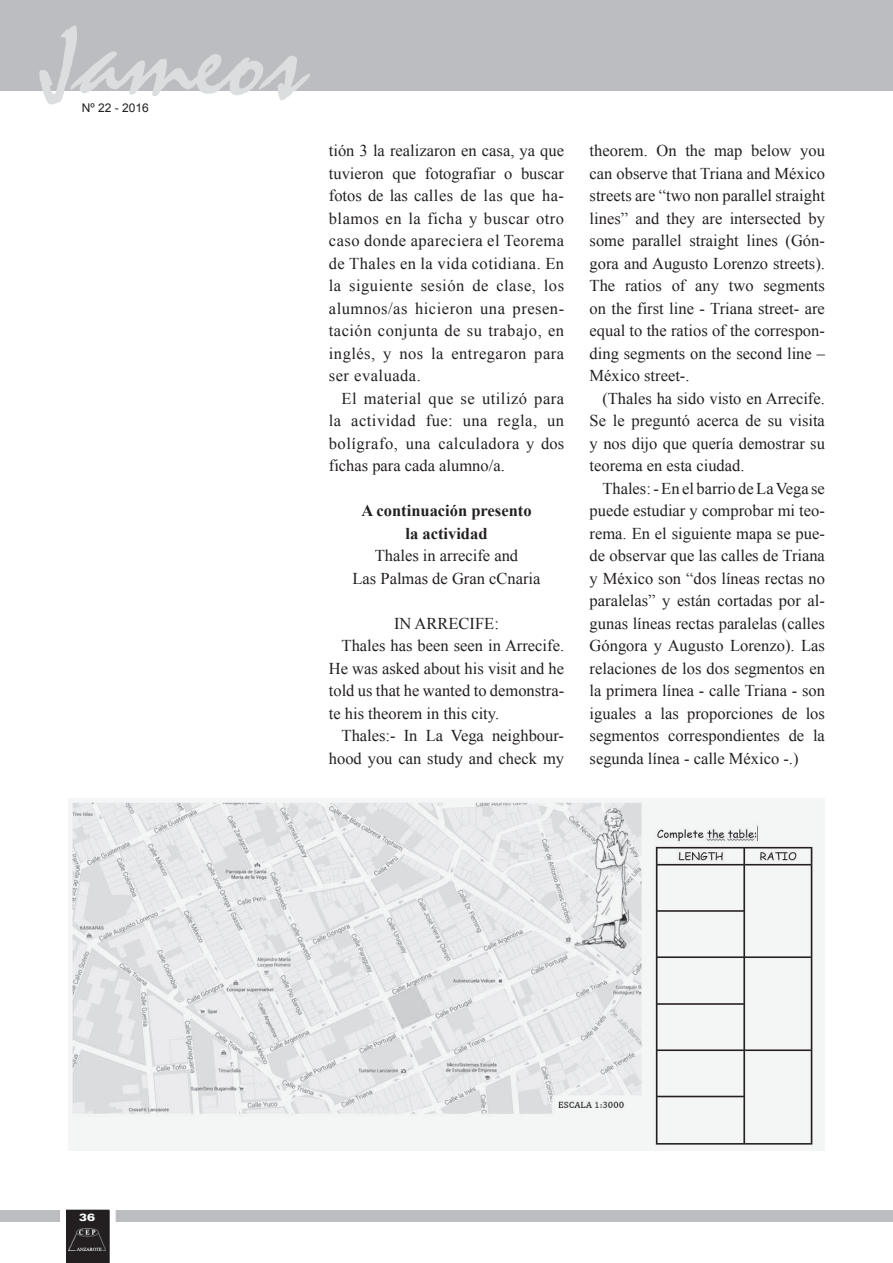
<style>
.page{position:relative;width:893px;height:1263px;background:#fff}
.page>*{position:absolute;margin:0;border:0;box-sizing:border-box;transform-origin:0 0}
.t1{font:108px "Staccato 222 BT";color:#dcdddf}
.t2{font:16.5px/22.5px "Times New Roman";color:#231f20;text-align:justify}
.t3{font:700 16.5px/22.5px "Times New Roman";color:#231f20;text-align:center}
.t4{font:12px "Arial";color:#231f20}
.t5{font:900 expanded 10.5px "Zurich BT";color:#fff}
</style>
<div class="page">
<div style="left:0;top:1209px;width:893px;height:12px;background:#bcbdc0"></div>
<svg style="left:60px;top:1209px;width:56px;height:54px"></svg>
<div style="left:0;top:0;width:893px;height:90px;background:#bcbdc0"></div>
<img style="left:69px;top:1229px;width:37px;height:21px">
<img style="left:68px;top:799px;width:757px;height:351px">
<h1 class="t1" style="left:39px;top:1px;width:267px">Jameos</h1>
<p class="t4" style="left:82px;top:100px;width:69px">Nº 22 - 2016</p>
<p class="t2" style="left:329px;top:139px;width:237px">tión 3 la realizaron en casa, ya que tuvieron que fotografiar o buscar fotos de las calles de las que ha&shy;blamos en la ficha y buscar otro caso donde apareciera el Teorema de Thales en la vida cotidiana. En la siguiente sesión de clase, los alumnos/as hicieron una presen&shy;tación conjunta de su trabajo, en inglés, y nos la entregaron para ser evaluada.</p>
<p class="t2" style="left:329px;top:387px;width:237px;text-indent:13px">El material que se utilizó para la actividad fue: una regla, un bolígrafo, una calculadora y dos fichas para cada alumno/a.</p>
<p class="t3" style="left:361px;top:499px;width:172px">A continuación presento la actividad</p>
<p class="t2" style="left:353px;top:544px;width:189px;text-align:center">Thales in arrecife and<br>las Palmas de gran cCnaria</p>
<p class="t2" style="left:394px;top:612px;width:106px">in ARRECiFE:</p>
<p class="t2" style="left:342px;top:634px;width:224px">Thales has been seen in Arrecife.</p>
<p class="t2" style="left:329px;top:657px;width:237px">He was asked about his visit and he</p>
<p class="t2" style="left:329px;top:679px;width:237px">told us that he wanted to demonstra-</p>
<p class="t2" style="left:329px;top:702px;width:172px">te his theorem in this city.</p>
<p class="t2" style="left:342px;top:724px;width:224px">Thales:- in la Vega neighbour-</p>
<p class="t2" style="left:329px;top:747px;width:237px">hood you can study and check my</p>
<p class="t2" style="left:590px;top:139px;width:237px">theorem. On the map below you can observe that Triana and méxico streets are “two non parallel straight lines” and they are intersected by some parallel straight lines (gón&shy;gora and Augusto lorenzo streets).<br>The ratios of any two segments on the first line - Triana street- are equal to the ratios of the correspon&shy;ding segments on the second line – méxico street-.</p>
<p class="t2" style="left:590px;top:387px;width:237px;text-indent:13px">(Thales ha sido visto en Arrecife. se le preguntó acerca de su visita y nos dijo que quería demostrar su teorema en esta ciudad.</p>
<p class="t2" style="left:590px;top:477px;width:237px;text-indent:13px">Thales: - En el barrio de la Vega se puede estudiar y comprobar mi teo&shy;rema. En el siguiente mapa se pue&shy;de observar que las calles de Triana y méxico son “dos líneas rectas no paralelas” y están cortadas por al&shy;gunas líneas rectas paralelas (calles góngora y Augusto lorenzo). las relaciones de los dos segmentos en la primera línea - calle Triana - son iguales a las proporciones de los segmentos correspondientes de la segunda línea - calle méxico -.)</p>
<p class="t5" style="left:79px;top:1211px;width:17px">36</p>
</div>
